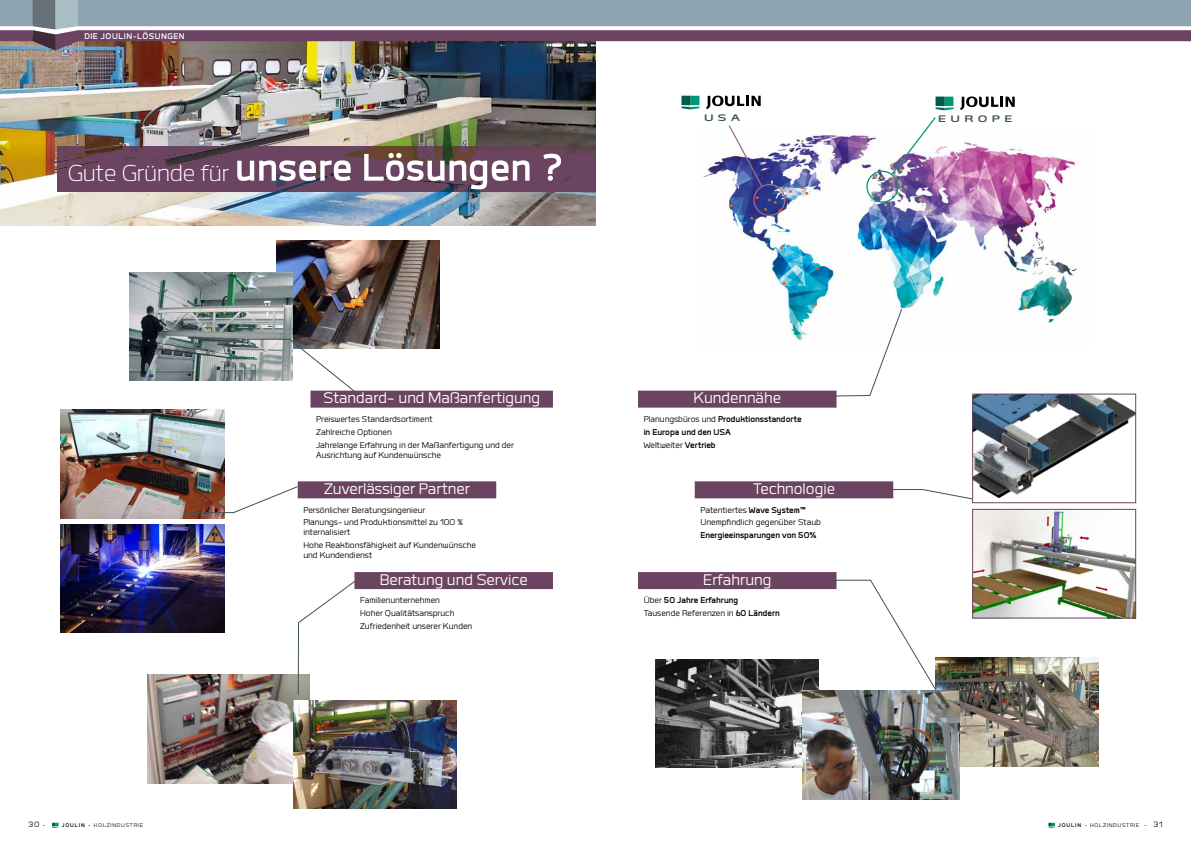
<style>
.page{position:relative;width:1191px;height:842px;background:#fff}
.page>*{position:absolute;margin:0;border:0;box-sizing:border-box;transform-origin:0 0}
.t1{font:50px "Labrador A Bold";color:#fff}
.t2{font:20px "Labrador A Regular";color:#fff}
.t3{font:12.3px "Labrador B Bold";letter-spacing:.25em;color:#3c5259;scale:1.43 1}
.t4{font:11px/12.8px "Labrador A Regular";color:#000}
.t5{font:11px/12.8px "Labrador A Bold";color:#000}
.t6{font:10.8px "Labrador A Bold";letter-spacing:.05em;color:#fff}
.t7{font:10px "Labrador A Regular";color:#000}
.t8{font:7px "Labrador A Regular";letter-spacing:.1em;color:#000}
.s1{font-family:"Labrador A Light";font-size:30px}
.s2{font-family:"Labrador A Regular"}
.s3{font-family:"Labrador A Bold"}
.s4{font-size:7px}
.s5{font-size:10px}
</style>
<div class="page">
<img style="left:61px;top:410px;width:163px;height:108px">
<img style="left:61px;top:524px;width:163px;height:109px">
<img style="left:276px;top:240px;width:163px;height:109px">
<img style="left:147px;top:675px;width:163px;height:108px">
<img style="left:293px;top:700px;width:163px;height:109px">
<img style="left:974px;top:511px;width:159px;height:105px">
<div style="left:972px;top:509px;width:163px;height:109px;border:1px solid #6a4460"></div>
<img style="left:655px;top:659px;width:163px;height:109px">
<img style="left:129px;top:272px;width:163px;height:109px">
<img style="left:937px;top:658px;width:161px;height:108px">
<img style="left:974px;top:396px;width:159px;height:102px">
<div style="left:972px;top:394px;width:163px;height:109px;border:1px solid #6a4460"></div>
<img style="left:703px;top:135px;width:374px;height:206px">
<img style="left:0;top:51px;width:595px;height:174px">
<div style="left:944px;top:97px;width:9px;height:9px;background:#009776"></div>
<div style="left:935px;top:97px;width:9px;height:9px;background:#005b47"></div>
<svg style="left:935px;top:107px;width:18px;height:3px"></svg>
<svg style="left:960px;top:96px;width:54px;height:14px"></svg>
<div style="left:690px;top:96px;width:9px;height:9px;background:#009776"></div>
<div style="left:681px;top:96px;width:9px;height:9px;background:#005b47"></div>
<svg style="left:681px;top:106px;width:18px;height:4px"></svg>
<svg style="left:706px;top:96px;width:54px;height:13px"></svg>
<div style="left:753px;top:184px;width:32px;height:32px;border:1px solid #9d6d89;border-radius:50%"></div>
<svg style="left:782px;top:186px;width:10px;height:7px"></svg>
<svg style="left:801px;top:186px;width:7px;height:9px"></svg>
<svg style="left:764px;top:199px;width:17px;height:13px"></svg>
<img style="left:865px;top:117px;width:72px;height:98px">
<svg style="left:727px;top:125px;width:36px;height:63px"></svg>
<svg style="left:57px;top:146px;width:538px;height:45px;fill:#6a4460"></svg>
<img style="left:802px;top:691px;width:158px;height:108px">
<div style="left:310px;top:391px;width:243px;height:17px;background:#6a4460"></div>
<div style="left:298px;top:481px;width:198px;height:17px;background:#6a4460"></div>
<div style="left:354px;top:572px;width:199px;height:17px;background:#6a4460"></div>
<div style="left:694px;top:481px;width:199px;height:17px;background:#6a4460"></div>
<div style="left:638px;top:572px;width:198px;height:17px;background:#6a4460"></div>
<div style="left:638px;top:391px;width:198px;height:17px;background:#6a4460"></div>
<svg style="left:241px;top:338px;width:116px;height:56px"></svg>
<svg style="left:832px;top:308px;width:71px;height:89px"></svg>
<svg style="left:186px;top:485px;width:113px;height:29px"></svg>
<svg style="left:297px;top:579px;width:61px;height:117px"></svg>
<svg style="left:830px;top:579px;width:107px;height:112px"></svg>
<svg style="left:888px;top:488px;width:85px;height:12px"></svg>
<svg style="left:1048px;top:823px;width:7px;height:5px"></svg>
<svg style="left:52px;top:823px;width:7px;height:5px"></svg>
<svg style="left:0;top:0;width:1191px;height:51px"></svg>
<p class="t6" style="left:84px;top:30px;width:102px">DIE JOULIN-LÖSUNGEN</p>
<h1 class="t1" style="left:68px;top:142px;width:497px"><span class="s1">Gute Gründe für</span> unsere Lösungen ?</h1>
<h2 class="t2" style="left:323px;top:388px;width:218px">Standard- und Maßanfertigung</h2>
<p class="t4" style="left:316px;top:412px;width:199px">Preiswertes Standardsortiment<br>Zahlreiche Optionen<br>Jahrelange Erfahrung in der Maßanfertigung und der</p>
<p class="t4" style="left:316px;top:448px;width:126px">Ausrichtung auf Kundenwünsche</p>
<h2 class="t2" style="left:324px;top:479px;width:147px">Zuverlässiger Partner</h2>
<p class="t4" style="left:303px;top:503px;width:161px">Persönlicher Beratungsingenieur<br>Planungs- und Produktionsmittel zu 100 %</p>
<p class="t4" style="left:303px;top:526px;width:174px">internalisiert<br>Hohe Reaktionsfähigkeit auf Kundenwünsche</p>
<p class="t4" style="left:303px;top:549px;width:70px">und Kundendienst</p>
<h2 class="t2" style="left:380px;top:569px;width:149px">Beratung und Service</h2>
<p class="t4" style="left:360px;top:594px;width:114px">Familienunternehmen<br>Hoher Qualitätsanspruch<br>Zufriedenheit unserer Kunden</p>
<p class="t3" style="left:704px;top:112px;width:27px">USA</p>
<p class="t3" style="left:938px;top:113px;width:53px">EUROPE</p>
<h2 class="t2" style="left:693px;top:388px;width:89px">Kundennähe</h2>
<p class="t5" style="left:643px;top:412px;width:159px"><span class="s2">Planungsbüros und</span> Produktionsstandorte in Europa und den USA</p>
<p class="t4" style="left:643px;top:438px;width:73px">Weltweiter <span class="s3">Vertrieb</span></p>
<h2 class="t2" style="left:753px;top:479px;width:83px">Technologie</h2>
<p class="t4" style="left:700px;top:503px;width:122px">Patentiertes <span class="s3">Wave System™<br></span>Unempfindlich gegenüber Staub</p>
<p class="t5" style="left:700px;top:529px;width:118px">Energieeinsparungen von 50%</p>
<h2 class="t2" style="left:703px;top:569px;width:70px">Erfahrung</h2>
<p class="t5" style="left:643px;top:594px;width:96px"><span class="s2">Über</span> 50 Jahre Erfahrung</p>
<p class="t4" style="left:643px;top:606px;width:138px">Tausende Referenzen in <span class="s3">60 Ländern</span></p>
<p class="t7" style="left:28px;top:819px;width:18px">30 <span class="s4">-</span></p>
<p class="t8" style="left:62px;top:821px;width:83px"><span class="s3">JOULIN</span> - HOLZINDUSTRIE</p>
<p class="t8" style="left:1058px;top:821px;width:106px"><span class="s3">JOULIN</span> - HOLZINDUSTRIE - <span class="s5">31</span></p>
</div>
